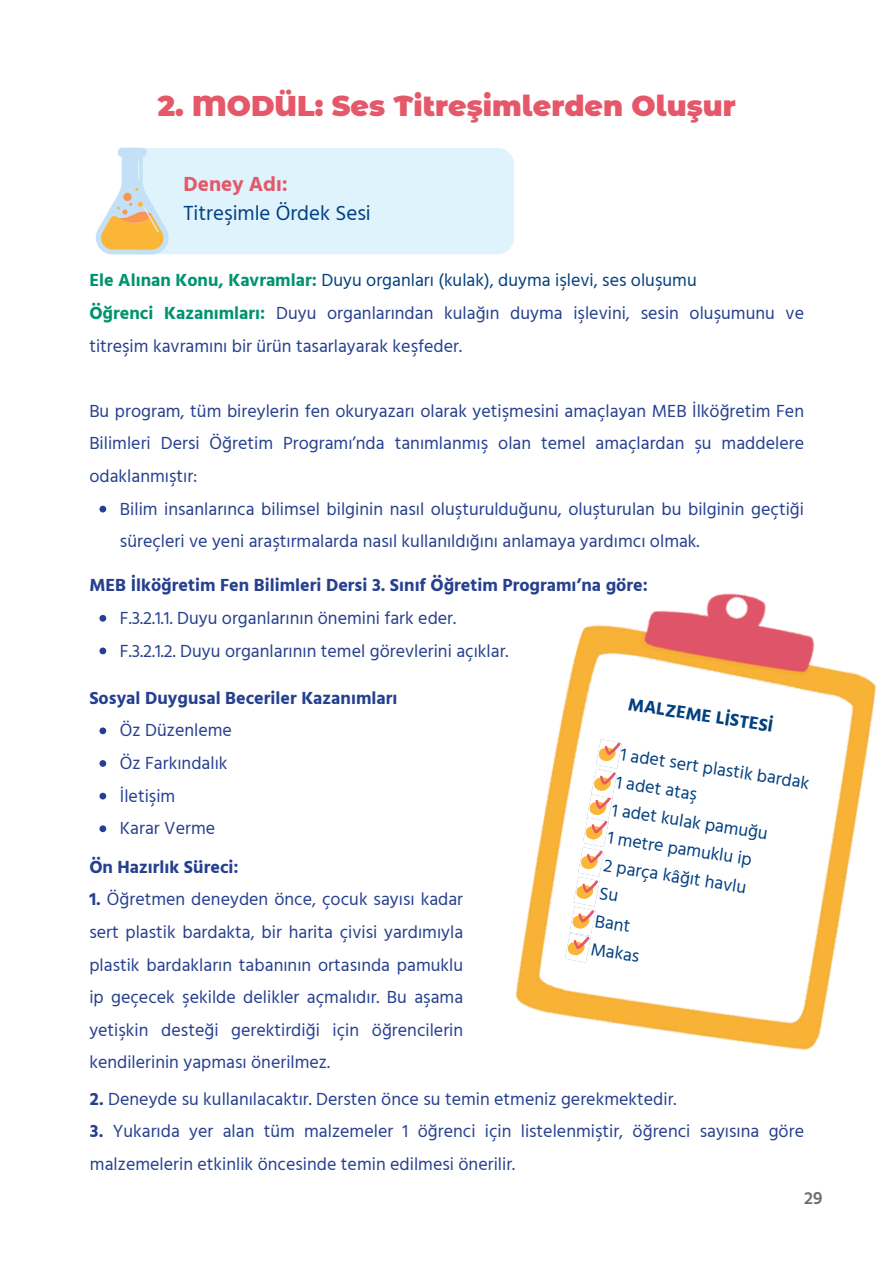
<style>
.page{position:relative;width:893px;height:1264px;background:#fff}
.page>*{position:absolute;margin:0;border:0;box-sizing:border-box;transform-origin:0 0}
.t1{font:900 28.5px "Montserrat Alternates";color:#e55869}
.t2{font:21px/29.2px "Hind";color:#034080}
.t3{font:18px/32.7px "Hind";color:#26408f}
.t4{font:18px "Hind";color:#034080}
.t5{font:700 18px "Hind";color:#26408f}
.t6{font:700 18px "Hind";color:#034080}
.t7{font:600 18px "Hind";color:#717070}
.s1{font-weight:700;color:#e55869}
.s2{font-weight:700;color:#00936f}
.s3{font-weight:700}
</style>
<div class="page">
<svg style="left:95px;top:147px;width:419px;height:108px;background:#dfeff3"></svg>
<svg style="left:99px;top:505px;width:7px;height:7px"></svg>
<svg style="left:99px;top:615px;width:7px;height:6px"></svg>
<svg style="left:99px;top:647px;width:7px;height:7px"></svg>
<svg style="left:99px;top:727px;width:7px;height:7px"></svg>
<svg style="left:99px;top:760px;width:7px;height:6px"></svg>
<svg style="left:99px;top:792px;width:7px;height:7px"></svg>
<svg style="left:99px;top:825px;width:7px;height:7px"></svg>
<img style="left:515px;top:593px;width:362px;height:458px">
<svg style="left:565px;top:739px;width:56px;height:223px"></svg>
<p class="t1" style="left:158px;top:88px;width:579px">2. MODÜL: Ses Titreşimlerden Oluşur</p>
<p class="t2" style="left:183px;top:169px;width:189px"><span class="s1">Deney Adı:<br></span>Titreşimle Ördek Sesi</p>
<h1 class="t4" style="left:89px;top:269px;width:609px"><span class="s2">Ele Alınan Konu, Kavramlar:</span> Duyu organları (kulak), duyma işlevi, ses oluşumu</h1>
<p class="t3" style="left:89px;top:296px;width:716px"><span class="s2">Öğrenci Kazanımları:</span> Duyu organlarından kulağın duyma işlevini, sesin oluşumunu ve titreşim kavramını bir ürün tasarlayarak keşfeder.</p>
<h2 class="t3" style="left:89px;top:394px;width:716px;text-align:justify">Bu program, tüm bireylerin fen okuryazarı olarak yetişmesini amaçlayan MEB İlköğretim Fen Bilimleri Dersi Öğretim Programı’nda tanımlanmış olan temel amaçlardan şu maddelere odaklanmıştır:</h2>
<p class="t3" style="left:120px;top:492px;width:685px">Bilim insanlarınca bilimsel bilginin nasıl oluşturulduğunu, oluşturulan bu bilginin geçtiği süreçleri ve yeni araştırmalarda nasıl kullanıldığını anlamaya yardımcı olmak.</p>
<p class="t5" style="left:89px;top:574px;width:560px">MEB İlköğretim Fen Bilimleri Dersi 3. Sınıf Öğretim Programı’na göre:</p>
<p class="t3" style="left:120px;top:601px;width:338px">F.3.2.1.1. Duyu organlarının önemini fark eder.</p>
<p class="t3" style="left:120px;top:634px;width:390px">F.3.2.1.2. Duyu organlarının temel görevlerini açıklar.</p>
<h4 class="t5" style="left:89px;top:687px;width:309px">Sosyal Duygusal Beceriler Kazanımları</h4>
<p class="t3" style="left:120px;top:714px;width:113px">Öz Düzenleme</p>
<p class="t3" style="left:120px;top:746px;width:109px">Öz Farkındalık</p>
<h4 class="t3" style="left:120px;top:779px;width:57px">İletişim</h4>
<p class="t3" style="left:120px;top:811px;width:97px">Karar Verme</p>
<p class="t6" style="left:630px;top:693px;width:148px;rotate:9deg">MALZEME LİSTESİ</p>
<p class="t4" style="left:622px;top:743px;width:192px;rotate:9deg">1 adet sert plastik bardak</p>
<p class="t4" style="left:614px;top:798px;width:159px;rotate:9deg">1 adet kulak pamuğu</p>
<h3 class="t4" style="left:618px;top:771px;width:83px;rotate:9deg">1 adet ataş</h3>
<p class="t4" style="left:609px;top:826px;width:147px;rotate:9deg">1 metre pamuklu ip</p>
<p class="t5" style="left:89px;top:855px;width:151px">Ön Hazırlık Süreci:</p>
<p class="t3" style="left:89px;top:882px;width:375px;text-align:justify"><span class="s3">1.</span> Öğretmen deneyden önce, çocuk sayısı kadar sert plastik bardakta, bir harita çivisi yardımıyla plastik bardakların tabanının ortasında pamuklu ip geçecek şekilde delikler açmalıdır. Bu aşama yetişkin desteği gerektirdiği için öğrencilerin kendilerinin yapması önerilmez.</p>
<p class="t3" style="left:90px;top:1082px;width:588px"><span class="s3">2.</span> Deneyde su kullanılacaktır. Dersten önce su temin etmeniz gerekmektedir.</p>
<p class="t3" style="left:90px;top:1114px;width:715px"><span class="s3">3.</span> Yukarıda yer alan tüm malzemeler 1 öğrenci için listelenmiştir, öğrenci sayısına göre malzemelerin etkinlik öncesinde temin edilmesi önerilir.</p>
<p class="t4" style="left:605px;top:854px;width:146px;rotate:9deg">2 parça kâğıt havlu</p>
<p class="t4" style="left:597px;top:910px;width:37px;rotate:9deg">Bant</p>
<p class="t4" style="left:592px;top:938px;width:51px;rotate:9deg">Makas</p>
<p class="t7" style="left:804px;top:1187px;width:20px">29</p>
</div>
